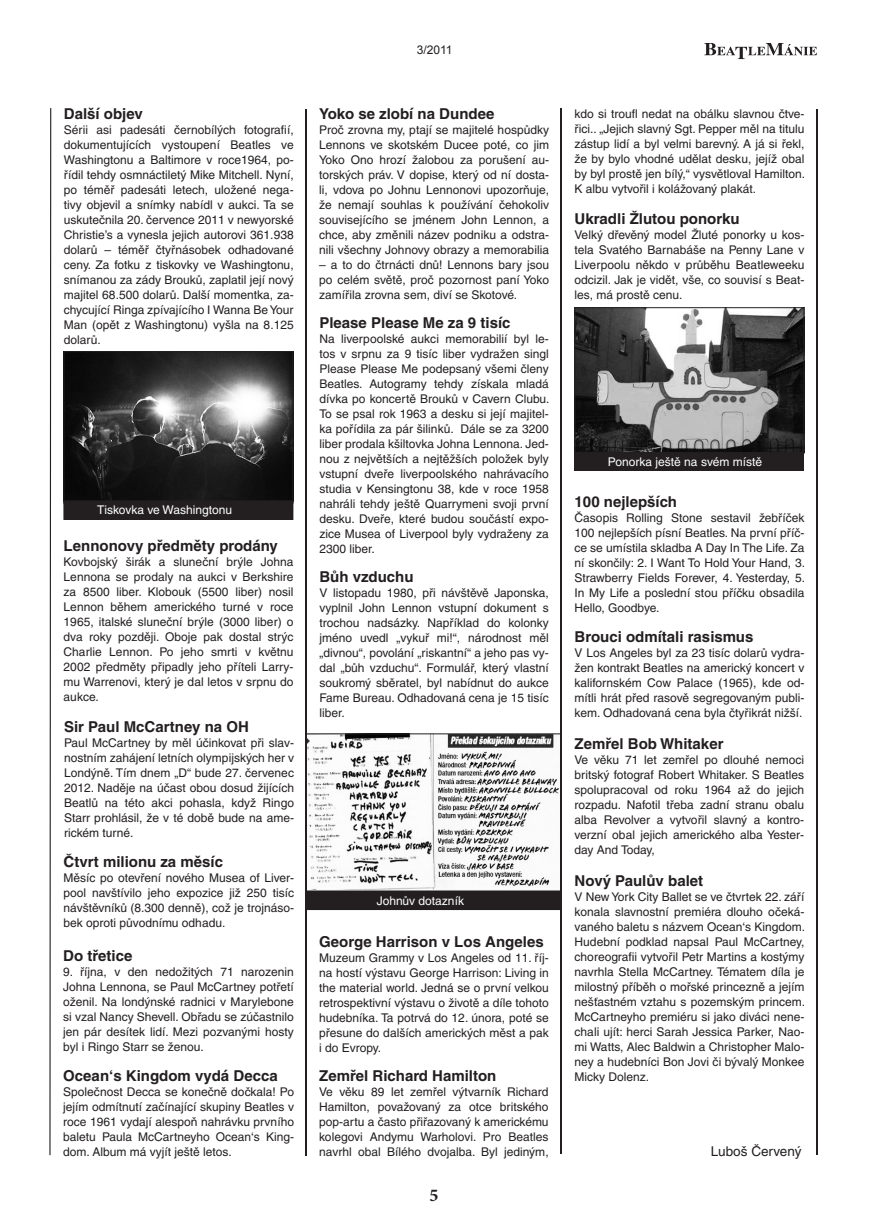
<style>
.page{position:relative;width:881px;height:1231px;background:#fff}
.page>*{position:absolute;margin:0;border:0;box-sizing:border-box;transform-origin:0 0}
.t1{font:700 18px "Minion Pro";color:#231f20}
.t2{font:700 15px "Helvetica CE";color:#231f20}
.t3{font:13.5px "Helvetica CE";color:#231f20}
.t4{font:12px/15px "Helvetica CE";color:#231f20;text-align:justify}
.t5{font:12px "Helvetica CE";color:#fff}
.t6{font:12px "Arial";color:#231f20}
</style>
<div class="page">
<svg style="left:704px;top:43px;width:112px;height:16px"></svg>
<img style="left:308px;top:735px;width:251px;height:155px">
<div style="left:306px;top:733px;width:255px;height:159px;border:1px solid #231f20"></div>
<div style="left:306px;top:891px;width:254px;height:19px;background:#231f20"></div>
<svg style="left:49px;top:108px;width:2px;height:1047px"></svg>
<hr style="left:560px;top:108px;width:1px;height:1046px;background:#231f20">
<img style="left:576px;top:309px;width:226px;height:143px">
<div style="left:574px;top:307px;width:230px;height:147px;border:1px solid #231f20"></div>
<div style="left:574px;top:453px;width:229px;height:18px;background:#231f20"></div>
<img style="left:65px;top:353px;width:226px;height:147px">
<div style="left:63px;top:351px;width:230px;height:153px;border:1px solid #231f20"></div>
<div style="left:64px;top:501px;width:229px;height:18px;background:#231f20"></div>
<div style="left:63px;top:500px;width:230px;height:20px;border:1px solid #231f20"></div>
<hr style="left:306px;top:109px;width:1px;height:1046px;background:#231f20">
<hr style="left:816px;top:109px;width:1px;height:1046px;background:#231f20">
<p class="t2" style="left:64px;top:107px;width:80px">Další objev</p>
<p class="t4" style="left:64px;top:122px;width:231px">Sérii asi padesáti černobílých fotografií, dokumentujících vystoupení Beatles ve Washingtonu a Baltimore v roce1964, po&shy;řídil tehdy osmnáctiletý Mike Mitchell. Nyní, po téměř padesáti letech, uložené nega&shy;tivy objevil a snímky nabídl v aukci. Ta se uskutečnila 20. července 2011 v newyorské Christie’s a vynesla jejich autorovi 361.938 dolarů – téměř čtyřnásobek odhadované ceny. Za fotku z tiskovky ve Washingtonu, snímanou za zády Brouků, zaplatil její nový majitel 68.500 dolarů. Další momentka, za&shy;chycující Ringa zpívajícího I Wanna Be Your Man (opět z Washingtonu) vyšla na 8.125 dolarů.</p>
<p class="t5" style="left:97px;top:504px;width:136px">Tiskovka ve Washingtonu</p>
<p class="t2" style="left:64px;top:540px;width:216px">Lennonovy předměty prodány</p>
<p class="t4" style="left:64px;top:555px;width:231px">Kovbojský širák a sluneční brýle Johna Lennona se prodaly na aukci v Berkshire za 8500 liber. Klobouk (5500 liber) nosil Lennon během amerického turné v roce 1965, italské sluneční brýle (3000 liber) o dva roky později. Oboje pak dostal strýc Charlie Lennon. Po jeho smrti v květnu 2002 předměty připadly jeho příteli Larry&shy;mu Warrenovi, který je dal letos v srpnu do aukce.</p>
<p class="t2" style="left:64px;top:721px;width:186px">Sir Paul McCartney na OH</p>
<p class="t4" style="left:64px;top:735px;width:231px">Paul McCartney by měl účinkovat při slav&shy;nostním zahájení letních olympijských her v Londýně. Tím dnem „D“ bude 27. červenec 2012. Naděje na účast obou dosud žijících Beatlů na této akci pohasla, když Ringo Starr prohlásil, že v té době bude na ame&shy;rickém turné.</p>
<p class="t2" style="left:63px;top:856px;width:161px">Čtvrt milionu za měsíc</p>
<p class="t4" style="left:63px;top:871px;width:232px">Měsíc po otevření nového Musea of Liver&shy;pool navštívilo jeho expozice již 250 tisíc návštěvníků (8.300 denně), což je trojnáso&shy;bek oproti původnímu odhadu.</p>
<p class="t2" style="left:63px;top:949px;width:71px">Do třetice</p>
<p class="t4" style="left:63px;top:964px;width:232px">9. října, v den nedožitých 71 narozenin Johna Lennona, se Paul McCartney potřetí oženil. Na londýnské radnici v Marylebone si vzal Nancy Shevell. Obřadu se zúčastnilo jen pár desítek lidí. Mezi pozvanými hosty byl i Ringo Starr se ženou.</p>
<p class="t2" style="left:63px;top:1070px;width:216px">Ocean‘s Kingdom vydá Decca</p>
<p class="t4" style="left:63px;top:1085px;width:232px">Společnost Decca se konečně dočkala! Po jejím odmítnutí začínající skupiny Beatles v roce 1961 vydají alespoň nahrávku prvního baletu Paula McCartneyho Ocean‘s King&shy;dom. Album má vyjít ještě letos.</p>
<p class="t6" style="left:416px;top:42px;width:37px">3/2011</p>
<p class="t2" style="left:319px;top:107px;width:176px">Yoko se zlobí na Dundee</p>
<p class="t4" style="left:319px;top:122px;width:231px">Proč zrovna my, ptají se majitelé hospůdky Lennons ve skotském Ducee poté, co jim Yoko Ono hrozí žalobou za porušení au&shy;torských práv. V dopise, který od ní dosta&shy;li, vdova po Johnu Lennonovi upozorňuje, že nemají souhlas k používání čehokoliv souvisejícího se jménem John Lennon, a chce, aby změnili název podniku a odstra&shy;nili všechny Johnovy obrazy a memorabilia</p>
<p class="t4" style="left:319px;top:257px;width:231px">– a to do čtrnácti dnů! Lennons bary jsou po celém světě, proč pozornost paní Yoko zamířila zrovna sem, diví se Skotové.</p>
<p class="t2" style="left:319px;top:317px;width:192px">Please Please Me za 9 tisíc</p>
<p class="t4" style="left:319px;top:331px;width:231px">Na liverpoolské aukci memorabilií byl le&shy;tos v srpnu za 9 tisíc liber vydražen singl Please Please Me podepsaný všemi členy Beatles. Autogramy tehdy získala mladá dívka po koncertě Brouků v Cavern Clubu.<br>To se psal rok 1963 a desku si její majitel&shy;ka pořídila za pár šilinků. Dále se za 3200 liber prodala kšiltovka Johna Lennona. Jed&shy;nou z největších a nejtěžších položek byly vstupní dveře liverpoolského nahrávacího studia v Kensingtonu 38, kde v roce 1958 nahráli tehdy ještě Quarrymeni svoji první desku. Dveře, které budou součástí expo&shy;zice Musea of Liverpool byly vydraženy za 2300 liber.</p>
<p class="t2" style="left:319px;top:571px;width:96px">Bůh vzduchu</p>
<p class="t4" style="left:319px;top:586px;width:231px">V listopadu 1980, při návštěvě Japonska, vyplnil John Lennon vstupní dokument s trochou nadsázky. Například do kolonky jméno uvedl „vykuř mi!“, národnost měl „divnou“, povolání „riskantní“ a jeho pas vy&shy;dal „bůh vzduchu“. Formulář, který vlastní soukromý sběratel, byl nabídnut do aukce Fame Bureau. Odhadovaná cena je 15 tisíc liber.</p>
<p class="t5" style="left:376px;top:894px;width:89px">Johnův dotazník</p>
<p class="t2" style="left:319px;top:936px;width:226px">George Harrison v Los Angeles</p>
<p class="t4" style="left:319px;top:950px;width:231px">Muzeum Grammy v Los Angeles od 11. říj&shy;na hostí výstavu George Harrison: Living in the material world. Jedná se o první velkou retrospektivní výstavu o životě a díle tohoto hudebníka. Ta potrvá do 12. února, poté se přesune do dalších amerických měst a pak i do Evropy.</p>
<p class="t2" style="left:319px;top:1070px;width:179px">Zemřel Richard Hamilton</p>
<p class="t4" style="left:319px;top:1085px;width:231px">Ve věku 89 let zemřel výtvarník Richard Hamilton, považovaný za otce britského pop-artu a často přiřazovaný k americkému kolegovi Andymu Warholovi. Pro Beatles navrhl obal Bílého dvojalba. Byl jediným,</p>
<h1 class="t1" style="left:429px;top:1183px;width:10px">5</h1>
<p class="t4" style="left:574px;top:107px;width:232px">kdo si troufl nedat na obálku slavnou čtve&shy;řici.. „Jejich slavný Sgt. Pepper měl na titulu zástup lidí a byl velmi barevný. A já si řekl, že by bylo vhodné udělat desku, jejíž obal by byl prostě jen bílý,“ vysvětloval Hamilton.<br>K albu vytvořil i kolážovaný plakát.</p>
<p class="t2" style="left:574px;top:213px;width:167px">Ukradli Žlutou ponorku</p>
<p class="t4" style="left:574px;top:227px;width:231px">Velký dřevěný model Žluté ponorky u kos&shy;tela Svatého Barnabáše na Penny Lane v Liverpoolu někdo v průběhu Beatleweeku odcizil. Jak je vidět, vše, co souvisí s Beat&shy;les, má prostě cenu.</p>
<p class="t5" style="left:607px;top:456px;width:156px">Ponorka ještě na svém místě</p>
<p class="t2" style="left:574px;top:495px;width:104px">100 nejlepších</p>
<p class="t4" style="left:574px;top:510px;width:232px">Časopis Rolling Stone sestavil žebříček 100 nejlepších písní Beatles. Na první příč&shy;ce se umístila skladba A Day In The Life. Za ní skončily: 2. I Want To Hold Your Hand, 3.<br>Strawberry Fields Forever, 4. Yesterday, 5.<br>In My Life a poslední stou příčku obsadila Hello, Goodbye.</p>
<p class="t2" style="left:574px;top:630px;width:180px">Brouci odmítali rasismus</p>
<p class="t4" style="left:574px;top:645px;width:231px">V Los Angeles byl za 23 tisíc dolarů vydra&shy;žen kontrakt Beatles na americký koncert v kalifornském Cow Palace (1965), kde od&shy;mítli hrát před rasově segregovaným publi&shy;kem. Odhadovaná cena byla čtyřikrát nižší.</p>
<p class="t2" style="left:574px;top:738px;width:150px">Zemřel Bob Whitaker</p>
<p class="t4" style="left:574px;top:753px;width:231px">Ve věku 71 let zemřel po dlouhé nemoci britský fotograf Robert Whitaker. S Beatles spolupracoval od roku 1964 až do jejich rozpadu. Nafotil třeba zadní stranu obalu alba Revolver a vytvořil slavný a kontro&shy;verzní obal jejich amerického alba Yester&shy;day And Today,</p>
<p class="t2" style="left:574px;top:875px;width:130px">Nový Paulův balet</p>
<p class="t4" style="left:574px;top:889px;width:232px">V New York City Ballet se ve čtvrtek 22. září konala slavnostní premiéra dlouho očeká&shy;vaného baletu s názvem Ocean‘s Kingdom.<br>Hudební podklad napsal Paul McCartney, choreografii vytvořil Petr Martins a kostýmy navrhla Stella McCartney. Tématem díla je milostný příběh o mořské princezně a jejím nešťastném vztahu s pozemským princem.<br>McCartneyho premiéru si jako diváci nene&shy;chali ujít: herci Sarah Jessica Parker, Nao&shy;mi Watts, Alec Baldwin a Christopher Malo&shy;ney a hudebníci Bon Jovi či bývalý Monkee Micky Dolenz.</p>
<p class="t3" style="left:710px;top:1144px;width:92px">Luboš Červený</p>
</div>
